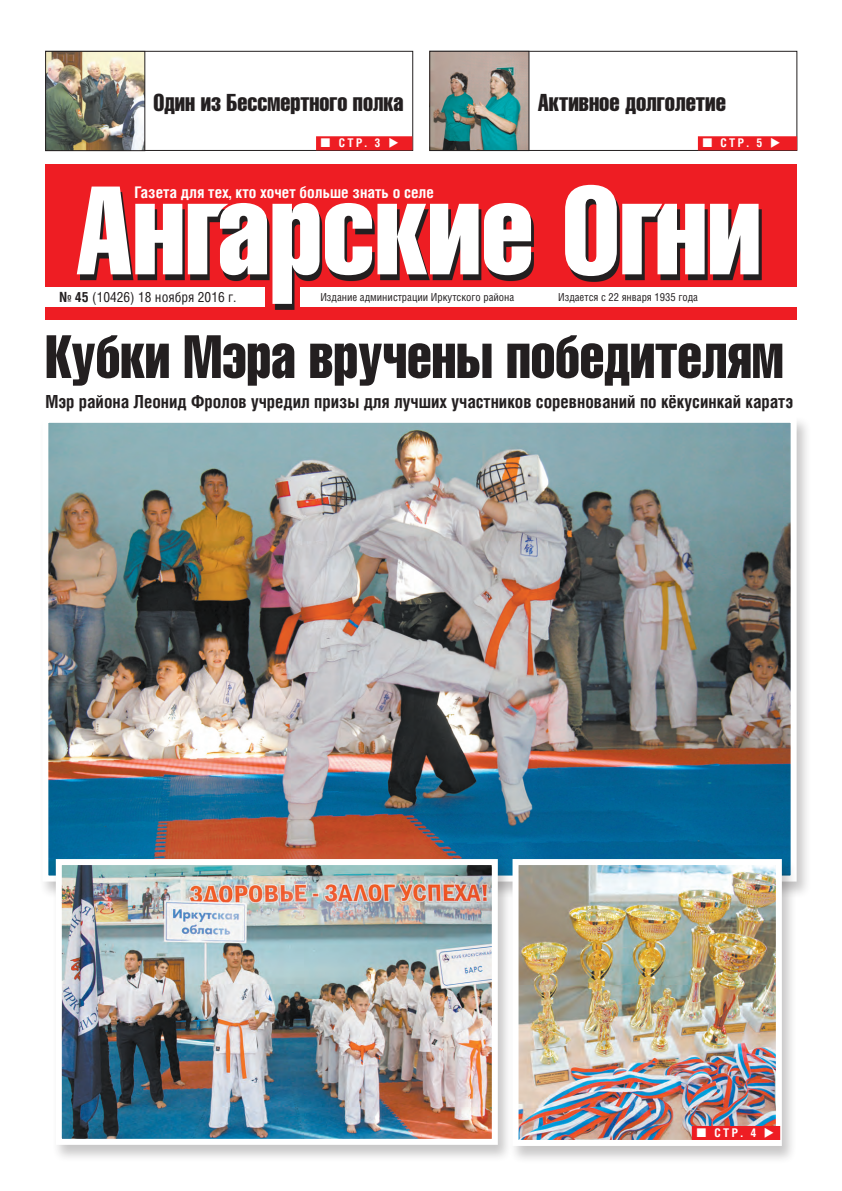
<style>
.page{position:relative;width:842px;height:1191px;background:#fff}
.page>*{position:absolute;margin:0;border:0;box-sizing:border-box;transform-origin:0 0}
.Заголовок_2{font:60px "Helios Compressed";color:#231f20;scale:.96 1}
.Микрозаг{font:24px "Helios Compressed";color:#231f20}
.Подзаголовок_2{font:700 18px "Helios Cond";color:#231f20}
.t1{font:700 16px "Helios Cond";color:#fff}
.t2{font:14px "Helios Cond";color:#231f20}
.t3{font:700 12px "Helios Cond";letter-spacing:.2em;color:#fff}
.t4{font:11px "Helios Cond";color:#231f20}
.s1{font-weight:700}
</style>
<div class="page">
<div style="left:45px;top:164px;width:752px;height:156px;background:#ee1d23"></div>
<div style="left:300px;top:287px;width:497px;height:20px;background:#fff"></div>
<div style="left:45px;top:287px;width:220px;height:20px;background:#fff"></div>
<svg style="left:274px;top:203px;width:487px;height:107px"></svg>
<svg style="left:77px;top:185px;width:681px;height:119px;fill:#fff"></svg>
<div style="left:429px;top:51px;width:368px;height:100px;border:1px solid #231f20"></div>
<div style="left:698px;top:136px;width:99px;height:14px;background:#ee1d23"></div>
<div style="left:45px;top:51px;width:368px;height:100px;border:1px solid #231f20"></div>
<img style="left:431px;top:53px;width:96px;height:96px">
<div style="left:429px;top:51px;width:100px;height:100px;border:1px solid #231f20"></div>
<div style="left:316px;top:136px;width:96px;height:14px;background:#ee1d23"></div>
<img style="left:47px;top:53px;width:96px;height:96px">
<div style="left:45px;top:51px;width:100px;height:100px;border:1px solid #231f20"></div>
<div style="left:38px;top:416px;width:774px;height:483px;background:#231f20;opacity:.25"></div>
<img style="left:49px;top:424px;width:741px;height:450px">
<div style="left:42px;top:417px;width:755px;height:464px;border:6px solid #fff"></div>
<div style="left:52px;top:858px;width:461px;height:304px;background:#231f20;opacity:.25"></div>
<img style="left:63px;top:866px;width:428px;height:271px">
<div style="left:56px;top:859px;width:442px;height:285px;border:6px solid #fff"></div>
<div style="left:509px;top:858px;width:288px;height:305px;background:#231f20;opacity:.25"></div>
<img style="left:519px;top:866px;width:256px;height:273px">
<div style="left:512px;top:859px;width:270px;height:287px;border:6px solid #fff"></div>
<div style="left:692px;top:1126px;width:88px;height:14px;background:#ee1d23"></div>
<p class="Микрозаг" style="left:154px;top:88px;width:251px">Один из Бессмертного полка</p>
<p class="t3" style="left:339px;top:136px;width:62px">СТР. 3 ◆</p>
<p class="t1" style="left:134px;top:183px;width:301px">Газета для тех, кто хочет больше знать о селе</p>
<p class="Микрозаг" style="left:538px;top:88px;width:190px">Активное долголетие</p>
<p class="t3" style="left:720px;top:136px;width:62px">СТР. 5 ◆</p>
<p class="t2" style="left:60px;top:289px;width:179px"><span class="s1">№ 45</span> (10426) 18 ноября 2016 г.</p>
<p class="t4" style="left:320px;top:290px;width:195px">Издание администрации Иркутского района</p>
<p class="t4" style="left:558px;top:290px;width:141px">Издается с 22 января 1935 года</p>
<p class="Заголовок_2" style="left:45px;top:321px;width:770px">Кубки Мэра вручены победителям</p>
<p class="Подзаголовок_2" style="left:45px;top:391px;width:749px">Мэр района Леонид Фролов учредил призы для лучших участников соревнований по кёкусинкай каратэ</p>
<p class="t3" style="left:714px;top:1125px;width:62px">СТР. 4 ◆</p>
</div>
